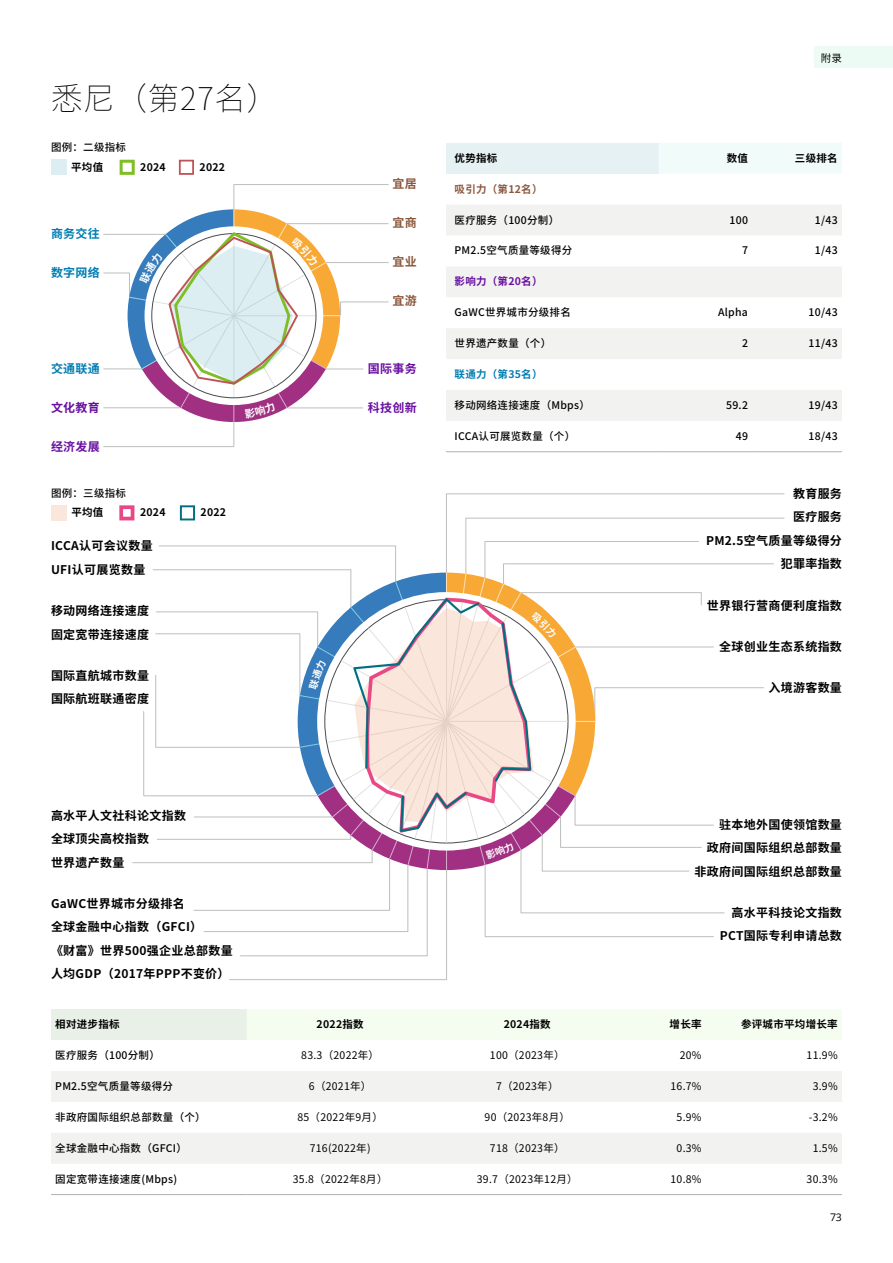
<style>
.page{position:relative;width:893px;height:1263px;background:#fff}
.page>*{position:absolute;margin:0;border:0;box-sizing:border-box;transform-origin:0 0}
.城市画像-标题{font:100 31.5px "Noto Sans CJK";letter-spacing:.025em;color:#000}
.t1{font:700 12px/23.4px "Noto Sans CJK";letter-spacing:.025em;color:#000}
.t2{font:700 12px "Noto Sans CJK";letter-spacing:.025em;color:#690fa2}
.t3{font:700 12px "Noto Sans CJK";letter-spacing:.025em;color:#007db3}
.t4{font:700 12px "Noto Sans CJK";letter-spacing:.025em;color:#8c583d}
.优势指标-2列{font:500 10.5px "Noto Sans CJK";letter-spacing:.025em;color:#000}
.优势指标-右列{font:10.5px "Noto Sans CJK";letter-spacing:.025em;color:#000}
.优势指标-头行-右{font:700 10.5px "Noto Sans CJK";letter-spacing:.025em;color:#000}
.优势指标-右列-2{font:500 10.5px "Noto Sans CJK";letter-spacing:.025em;color:#000}
.优势指标-头行-左{font:700 10.5px "Noto Sans CJK";letter-spacing:.025em;color:#000}
.优势指标-左列{font:700 10.5px "Noto Sans CJK";letter-spacing:.025em;color:#8c583d}
.优势指标-左列-2{font:700 10.5px "Noto Sans CJK";letter-spacing:.025em;color:#690fa2}
.优势指标-左列-3{font:700 10.5px "Noto Sans CJK";letter-spacing:.025em;color:#007db3}
.t5{font:10.5px "Open Sans";color:#000}
</style>
<div class="page">
<svg style="left:446px;top:493px;width:339px;height:24px"></svg>
<div style="left:120px;top:160px;width:15px;height:15px;border:3px solid #7fbe25"></div>
<div style="left:51px;top:160px;width:15px;height:15px;background:#ddeef3"></div>
<div style="left:179px;top:160px;width:15px;height:15px;border:2px solid #be5458"></div>
<div style="left:51px;top:505px;width:15px;height:15px;background:#fbe6dc"></div>
<div style="left:119px;top:505px;width:15px;height:15px;border:4px solid #e84886"></div>
<div style="left:180px;top:505px;width:15px;height:15px;border:2px solid #006f7f"></div>
<div style="left:51px;top:1009px;width:196px;height:31px;background:#e8f0e8"></div>
<div style="left:247px;top:1009px;width:595px;height:31px;background:#f4fdef"></div>
<svg style="left:51px;top:1071px;width:791px;height:92px;fill:#f2f2f1"></svg>
<hr style="left:51px;top:1194px;width:196px;height:1px;background:#afb0b2">
<hr style="left:247px;top:1194px;width:187px;height:1px;background:#afb0b2">
<hr style="left:434px;top:1194px;width:187px;height:1px;background:#afb0b2">
<hr style="left:621px;top:1194px;width:85px;height:1px;background:#afb0b2">
<hr style="left:706px;top:1194px;width:136px;height:1px;background:#afb0b2">
<div style="left:446px;top:143px;width:213px;height:31px;background:#e6f1f3"></div>
<div style="left:659px;top:143px;width:183px;height:30px;background:#f1fbf9"></div>
<svg style="left:446px;top:205px;width:396px;height:216px;fill:#f2f2f1"></svg>
<hr style="left:446px;top:451px;width:213px;height:1px;background:#afb0b2">
<hr style="left:659px;top:451px;width:93px;height:1px;background:#afb0b2">
<hr style="left:752px;top:451px;width:90px;height:1px;background:#afb0b2">
<div style="left:814px;top:47px;width:79px;height:21px;background:#ecfcf4"></div>
<svg style="left:132px;top:517px;width:653px;height:463px"></svg>
<svg style="left:103px;top:184px;width:286px;height:263px"></svg>
<p class="城市画像-标题" style="left:51px;top:81px;width:229px">悉尼（第27名）</p>
<p class="优势指标-2列" style="left:51px;top:141px;width:77px">图例：二级指标</p>
<p class="优势指标-头行-右" style="left:71px;top:161px;width:34px">平均值</p>
<p class="优势指标-头行-右" style="left:140px;top:161px;width:27px">2024</p>
<p class="优势指标-头行-右" style="left:200px;top:161px;width:27px">2022</p>
<p class="t3" style="left:51px;top:227px;width:50px">商务交往</p>
<p class="t3" style="left:51px;top:266px;width:50px">数字网络</p>
<p class="t3" style="left:51px;top:361px;width:50px">交通联通</p>
<p class="t2" style="left:51px;top:400px;width:50px">文化教育</p>
<p class="t2" style="left:51px;top:439px;width:50px">经济发展</p>
<p class="优势指标-2列" style="left:51px;top:487px;width:77px">图例：三级指标</p>
<p class="优势指标-头行-右" style="left:71px;top:507px;width:34px">平均值</p>
<p class="优势指标-头行-右" style="left:140px;top:507px;width:27px">2024</p>
<p class="优势指标-头行-右" style="left:201px;top:507px;width:27px">2022</p>
<p class="t1" style="left:51px;top:534px;width:103px">ICCA认可会议数量<br>UFI认可展览数量</p>
<p class="t1" style="left:51px;top:599px;width:100px">移动网络连接速度固定宽带连接速度</p>
<p class="t1" style="left:51px;top:664px;width:100px">国际直航城市数量国际航班联通密度</p>
<p class="t1" style="left:51px;top:804px;width:136px">高水平人文社科论文指数全球顶尖高校指数<br>世界遗产数量</p>
<p class="t1" style="left:51px;top:892px;width:183px">GaWC世界城市分级排名<br>全球金融中心指数（GFCI）<br>《财富》世界500强企业总部数量人均GDP（2017年PPP不变价）</p>
<p class="t4" style="left:392px;top:177px;width:26px">宜居</p>
<p class="t4" style="left:392px;top:216px;width:26px">宜商</p>
<p class="t4" style="left:392px;top:255px;width:26px">宜业</p>
<p class="t4" style="left:392px;top:294px;width:26px">宜游</p>
<p class="t2" style="left:368px;top:362px;width:50px">国际事务</p>
<p class="t2" style="left:368px;top:401px;width:50px">科技创新</p>
<p class="优势指标-右列" style="left:821px;top:52px;width:22px">附录</p>
<p class="优势指标-头行-左" style="left:455px;top:152px;width:44px">优势指标</p>
<p class="优势指标-头行-右" style="left:727px;top:152px;width:23px">数值</p>
<p class="优势指标-头行-右" style="left:795px;top:152px;width:44px">三级排名</p>
<p class="优势指标-左列" style="left:455px;top:183px;width:89px">吸引力（第12名）</p>
<p class="优势指标-2列" style="left:455px;top:214px;width:106px">医疗服务（100分制）</p>
<p class="优势指标-右列-2" style="left:729px;top:214px;width:20px">100</p>
<p class="优势指标-右列-2" style="left:815px;top:214px;width:24px">1/43</p>
<p class="优势指标-2列" style="left:455px;top:245px;width:119px">PM2.5空气质量等级得分</p>
<p class="优势指标-右列-2" style="left:742px;top:245px;width:7px">7</p>
<p class="优势指标-右列-2" style="left:815px;top:245px;width:24px">1/43</p>
<p class="优势指标-左列-2" style="left:455px;top:276px;width:89px">影响力（第20名）</p>
<p class="优势指标-2列" style="left:455px;top:306px;width:118px">GaWC世界城市分级排名</p>
<p class="优势指标-右列-2" style="left:718px;top:306px;width:31px">Alpha</p>
<p class="优势指标-右列-2" style="left:809px;top:306px;width:31px">10/43</p>
<p class="优势指标-2列" style="left:455px;top:337px;width:98px">世界遗产数量（个）</p>
<p class="优势指标-右列-2" style="left:742px;top:337px;width:7px">2</p>
<p class="优势指标-右列-2" style="left:809px;top:337px;width:31px">11/43</p>
<p class="优势指标-左列-3" style="left:455px;top:368px;width:89px">联通力（第35名）</p>
<p class="优势指标-2列" style="left:455px;top:399px;width:137px">移动网络连接速度（Mbps）</p>
<p class="优势指标-右列-2" style="left:726px;top:399px;width:23px">59.2</p>
<p class="优势指标-右列-2" style="left:809px;top:399px;width:31px">19/43</p>
<p class="优势指标-2列" style="left:455px;top:430px;width:122px">ICCA认可展览数量（个）</p>
<p class="优势指标-右列-2" style="left:736px;top:430px;width:14px">49</p>
<p class="优势指标-右列-2" style="left:809px;top:430px;width:31px">18/43</p>
<p class="t1" style="left:706px;top:482px;width:137px;text-align:right">教育服务<br>医疗服务<br>PM2.5空气质量等级得分犯罪率指数</p>
<p class="t1" style="left:707px;top:594px;width:136px">世界银行营商便利度指数</p>
<p class="t1" style="left:719px;top:635px;width:124px">全球创业生态系统指数</p>
<p class="t1" style="left:768px;top:677px;width:75px">入境游客数量</p>
<p class="t1" style="left:695px;top:813px;width:149px;text-align:right">驻本地外国使领馆数量<br>政府间国际组织总部数量非政府间国际组织总部数量</p>
<p class="t1" style="left:720px;top:901px;width:124px;text-align:right">高水平科技论文指数<br>PCT国际专利申请总数</p>
<p class="优势指标-头行-左" style="left:55px;top:1018px;width:66px">相对进步指标</p>
<p class="优势指标-头行-右" style="left:317px;top:1018px;width:49px">2022指数</p>
<p class="优势指标-头行-右" style="left:504px;top:1018px;width:49px">2024指数</p>
<p class="优势指标-头行-右" style="left:670px;top:1018px;width:34px">增长率</p>
<p class="优势指标-头行-右" style="left:741px;top:1018px;width:98px">参评城市平均增长率</p>
<p class="优势指标-2列" style="left:55px;top:1049px;width:106px">医疗服务（100分制）</p>
<p class="优势指标-右列" style="left:301px;top:1049px;width:79px">83.3（2022年）</p>
<p class="优势指标-右列" style="left:490px;top:1049px;width:76px">100（2023年）</p>
<p class="优势指标-右列" style="left:680px;top:1049px;width:23px">20%</p>
<p class="优势指标-右列" style="left:807px;top:1049px;width:33px">11.9%</p>
<p class="优势指标-2列" style="left:55px;top:1080px;width:119px">PM2.5空气质量等级得分</p>
<p class="优势指标-右列" style="left:309px;top:1080px;width:64px">6（2021年）</p>
<p class="优势指标-右列" style="left:496px;top:1080px;width:64px">7（2023年）</p>
<p class="优势指标-右列" style="left:670px;top:1080px;width:33px">16.7%</p>
<p class="优势指标-右列" style="left:813px;top:1080px;width:27px">3.9%</p>
<p class="优势指标-2列" style="left:55px;top:1111px;width:152px">非政府国际组织总部数量（个）</p>
<p class="优势指标-右列" style="left:297px;top:1111px;width:87px">85（2022年9月）</p>
<p class="优势指标-右列" style="left:485px;top:1111px;width:87px">90（2023年8月）</p>
<p class="优势指标-右列" style="left:677px;top:1111px;width:27px">5.9%</p>
<p class="优势指标-右列" style="left:809px;top:1111px;width:30px">-3.2%</p>
<p class="优势指标-2列" style="left:55px;top:1142px;width:133px">全球金融中心指数（GFCI）</p>
<p class="优势指标-右列" style="left:310px;top:1142px;width:62px">716(2022年)</p>
<p class="优势指标-右列" style="left:490px;top:1142px;width:76px">718（2023年）</p>
<p class="优势指标-右列" style="left:677px;top:1142px;width:27px">0.3%</p>
<p class="优势指标-右列" style="left:813px;top:1142px;width:27px">1.5%</p>
<p class="优势指标-2列" style="left:55px;top:1173px;width:123px">固定宽带连接速度(Mbps)</p>
<p class="优势指标-右列" style="left:293px;top:1173px;width:96px">35.8（2022年8月）</p>
<p class="优势指标-右列" style="left:477px;top:1173px;width:102px">39.7（2023年12月）</p>
<p class="优势指标-右列" style="left:670px;top:1173px;width:33px">10.8%</p>
<p class="优势指标-右列" style="left:807px;top:1173px;width:33px">30.3%</p>
<p class="t5" style="left:830px;top:1210px;width:13px">73</p>
</div>
